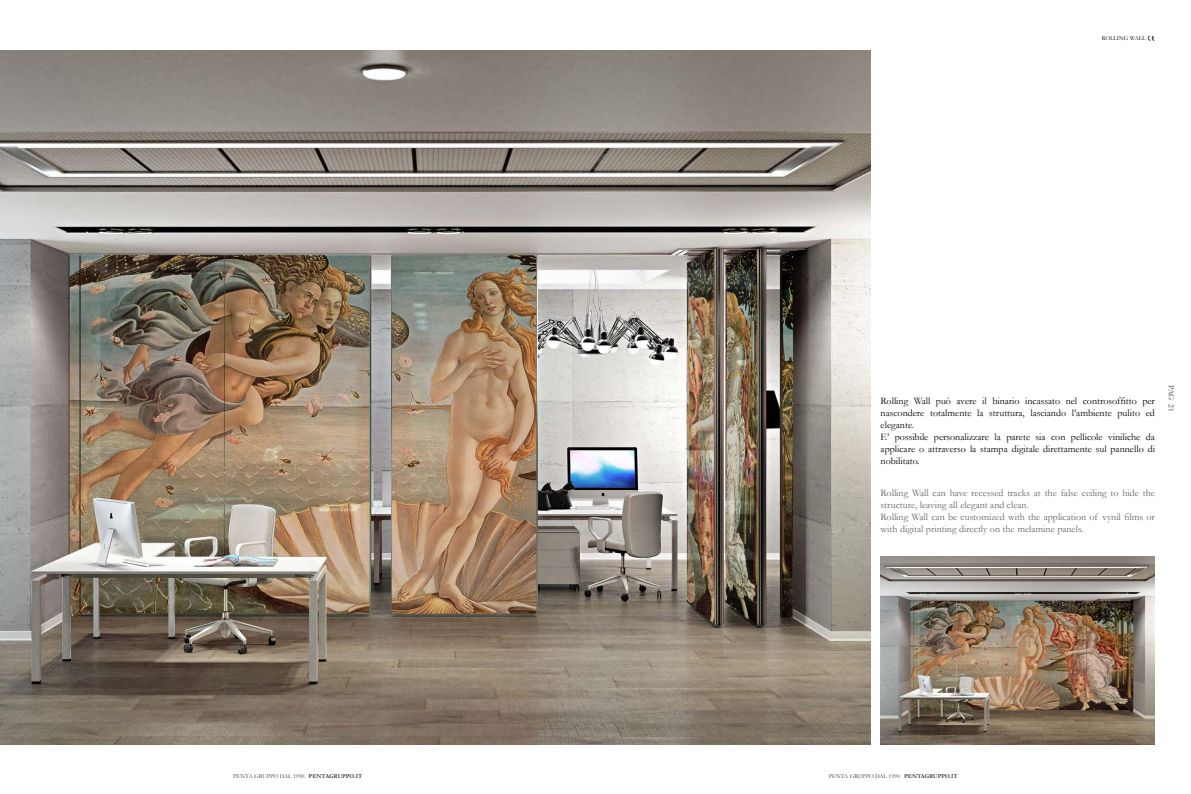
<style>
.page{position:relative;width:1191px;height:794px;background:#fff}
.page>*{position:absolute;margin:0;border:0;box-sizing:border-box;transform-origin:0 0}
.t1{font:10px/12px "Garamond";color:#000}
.t2{font:10px/12px "Garamond";color:#636466}
.t3{font:8px "Garamond";color:#393738}
.t4{font:6px "Garamond";color:#393738}
.t5{font:6px "Garamond";color:#000}
.s1{font-weight:700}
</style>
<div class="page">
<img style="left:880px;top:557px;width:275px;height:188px">
<img style="left:0;top:50px;width:870px;height:695px">
<svg style="left:1147px;top:36px;width:8px;height:4px"></svg>
<p class="t4" style="left:233px;top:772px;width:130px">PENTA GRUPPO DAL 1990. <span class="s1">PENTAGRUPPO.IT</span></p>
<p class="t5" style="left:1101px;top:34px;width:45px">ROLLING WALL</p>
<p class="t1" style="left:880px;top:394px;width:276px">Rolling Wall può avere il binario incassato nel controsoffitto per nascondere totalmente la struttura, lasciando l’ambiente pulito ed elegante.<br>E’ possibile personalizzare la parete sia con pellicole viniliche da applicare o attraverso la stampa digitale direttamente sul pannello di nobilitato.</p>
<p class="t2" style="left:880px;top:486px;width:276px">Rolling Wall can have recessed tracks at the false ceiling to hide the structure, leaving all elegant and clean.<br>Rolling Wall can be customized with the application of vynil films or with digital printing directly on the melamine panels.</p>
<p class="t3" style="left:1176px;top:385px;width:28px;rotate:90deg">PAG 21</p>
<p class="t4" style="left:828px;top:772px;width:130px">PENTA GRUPPO DAL 1990. <span class="s1">PENTAGRUPPO.IT</span></p>
</div>
